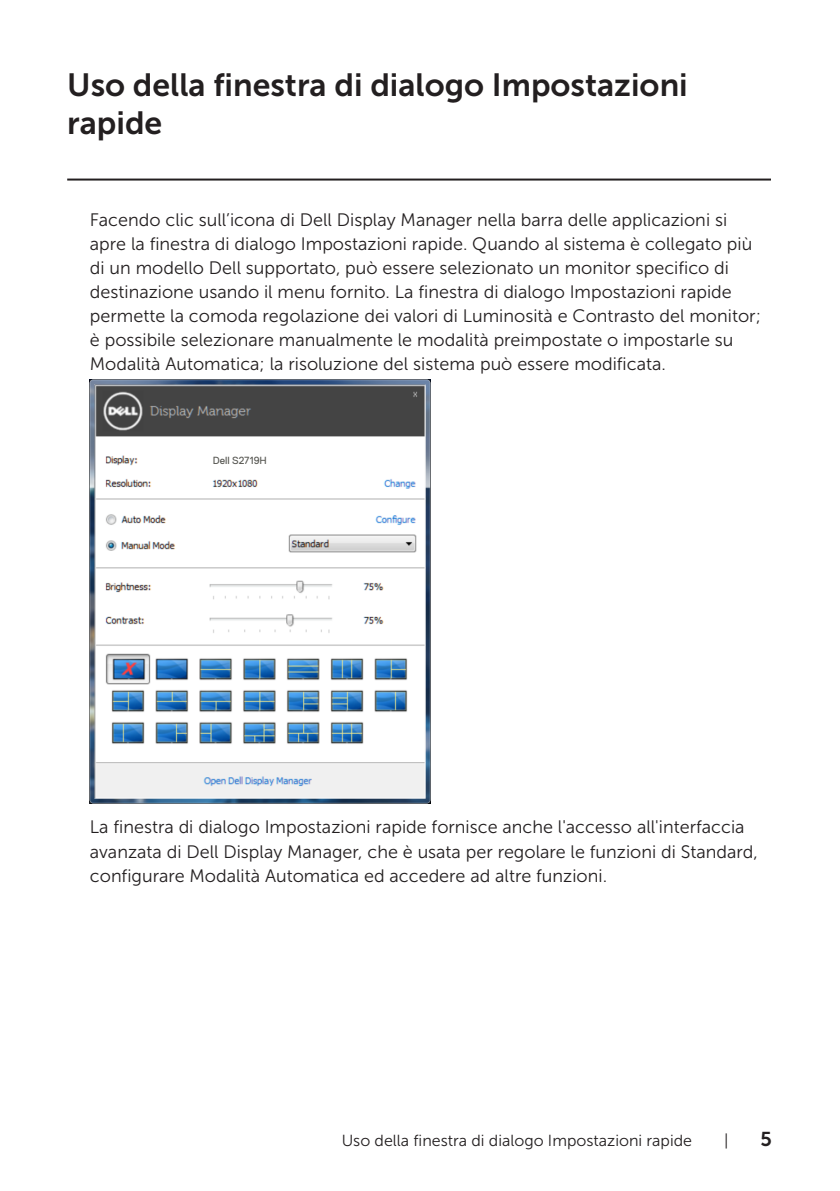
<style>
.page{position:relative;width:840px;height:1191px;background:#fff}
.page>*{position:absolute;margin:0;border:0;box-sizing:border-box;transform-origin:0 0}
.Head_1{font:32px/38.4px "Museo Sans For Dell 700";color:#231f20}
.t1{font:20px "Museo Sans For Dell 700";color:#231f20}
.Paragraph{font:18px/24px "Museo Sans For Dell 300";color:#231f20}
.t2{font:16px "Museo Sans For Dell 300";color:#231f20}
.t3{font:10.4px "Dell Replica";color:#585853}
</style>
<div class="page">
<hr style="left:67px;top:178px;width:703px;height:2px;background:#231f20">
<img style="left:90px;top:380px;width:340px;height:424px">
<div style="left:204px;top:452px;width:72px;height:15px;background:#fff"></div>
<p class="Head_1" style="left:67px;top:65px;width:621px">Uso della finestra di dialogo Impostazioni rapide</p>
<p class="Paragraph" style="left:90px;top:208px;width:672px">Facendo clic sull’icona di Dell Display Manager nella barra delle applicazioni si apre la finestra di dialogo Impostazioni rapide. Quando al sistema è collegato più di un modello Dell supportato, può essere selezionato un monitor specifico di destinazione usando il menu fornito. La finestra di dialogo Impostazioni rapide permette la comoda regolazione dei valori di Luminosità e Contrasto del monitor; è possibile selezionare manualmente le modalità preimpostate o impostarle su Modalità Automatica; la risoluzione del sistema può essere modificata.</p>
<p class="t3" style="left:213px;top:454px;width:56px">Dell S2719H</p>
<p class="Paragraph" style="left:90px;top:815px;width:669px">La finestra di dialogo Impostazioni rapide fornisce anche l'accesso all'interfaccia avanzata di Dell Display Manager, che è usata per regolare le funzioni di Standard, configurare Modalità Automatica ed accedere ad altre funzioni.</p>
<p class="t2" style="left:341px;top:1131px;width:351px">Uso della finestra di dialogo Impostazioni rapide</p>
<p class="t2" style="left:723px;top:1131px;width:6px">|</p>
<p class="t1" style="left:760px;top:1127px;width:13px">5</p>
</div>
